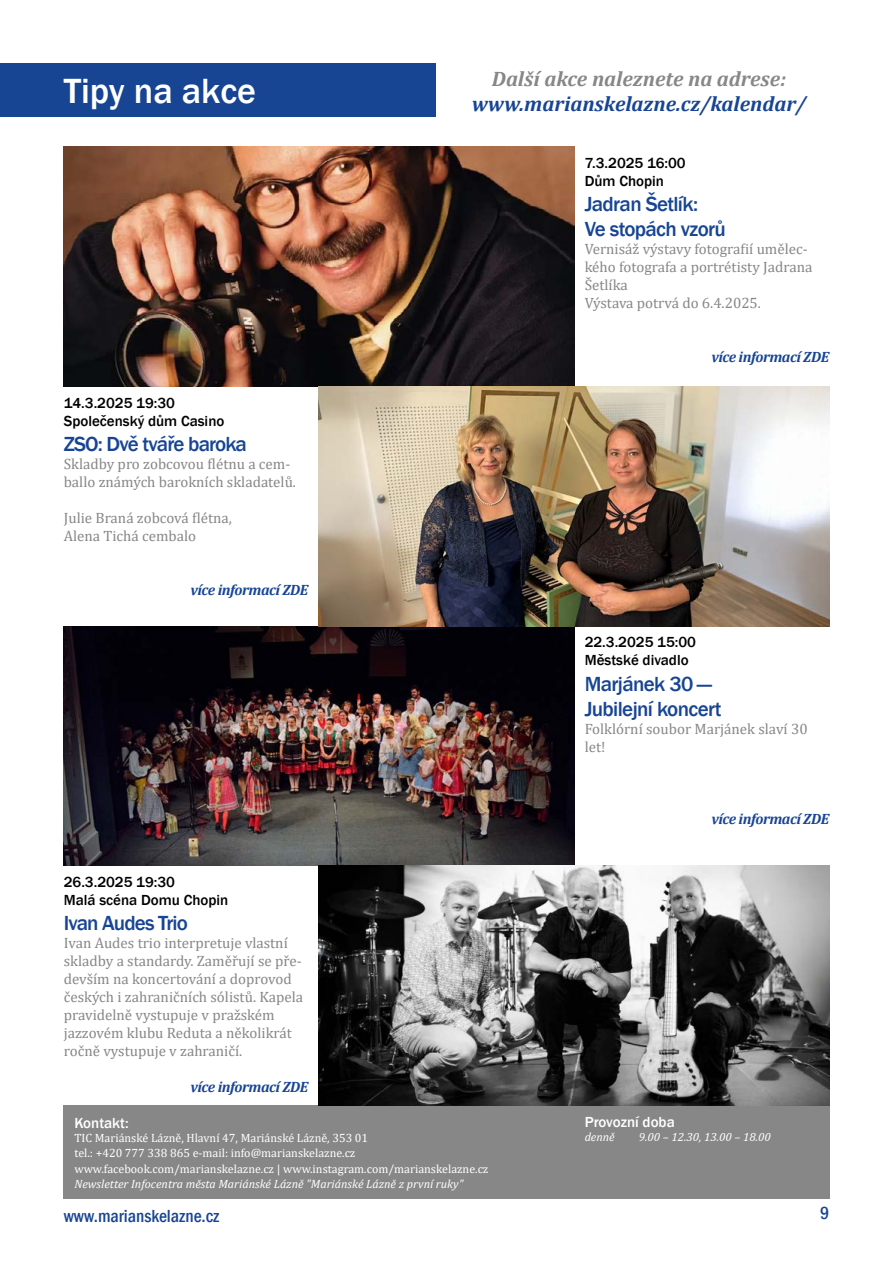
<style>
.page{position:relative;width:893px;height:1263px;background:#fff}
.page>*{position:absolute;margin:0;border:0;box-sizing:border-box;transform-origin:0 0}
.t1{font:500 36px "Franklin Gothic";color:#fff}
.t2{font:500 21px/25.2px "Franklin Gothic";letter-spacing:-.03em;color:#174594}
.t3{font:italic 700 21px "Cambria";color:#174594}
.t4{font:italic 700 21px "Cambria";color:#878787}
.t5{font:500 condensed 18px "Franklin Gothic";color:#174594}
.t6{font:15px/18px "Cambria";color:#878787}
.t7{font:500 15px/18px "Franklin Gothic";color:#000}
.t8{font:italic 700 15px "Cambria";letter-spacing:-.03em;color:#174594}
.t9{font:500 15px "Franklin Gothic";color:#fff}
.t10{font:12px/14.4px "Cambria";color:#fff}
.t11{font:italic 12px "Cambria";color:#fff}
</style>
<div class="page">
<div style="left:0;top:64px;width:436px;height:53px;background:#174594"></div>
<div style="left:574px;top:1106px;width:255px;height:93px;background:#878787"></div>
<div style="left:64px;top:1106px;width:510px;height:93px;background:#878787"></div>
<img style="left:64px;top:626px;width:510px;height:240px">
<img style="left:319px;top:866px;width:510px;height:240px">
<img style="left:64px;top:147px;width:510px;height:239px">
<img style="left:319px;top:386px;width:510px;height:240px">
<h1 class="t1" style="left:64px;top:69px;width:194px">Tipy na akce</h1>
<p class="t7" style="left:64px;top:394px;width:162px">14.3.2025 19:30<br>Společenský dům Casino</p>
<h2 class="t2" style="left:64px;top:431px;width:185px">ZSO: Dvě tváře baroka</h2>
<p class="t6" style="left:64px;top:455px;width:234px">Skladby pro zobcovou flétnu a cem&shy;ballo známých barokních skladatelů.</p>
<p class="t6" style="left:64px;top:509px;width:170px">Julie Braná zobcová flétna,<br>Alena Tichá cembalo</p>
<p class="t8" style="left:190px;top:579px;width:119px">více informací ZDE</p>
<p class="t7" style="left:64px;top:873px;width:166px">26.3.2025 19:30<br>Malá scéna Domu Chopin</p>
<h2 class="t2" style="left:64px;top:911px;width:126px">Ivan Audes Trio</h2>
<p class="t6" style="left:64px;top:934px;width:241px">Ivan Audes trio interpretuje vlastní skladby a standardy. Zaměřují se pře&shy;devším na koncertování a doprovod českých i zahraničních sólistů. Kapela pravidelně vystupuje v pražském jazzovém klubu Reduta a několikrát ročně vystupuje v zahraničí.</p>
<p class="t8" style="left:190px;top:1076px;width:119px">více informací ZDE</p>
<h2 class="t4" style="left:492px;top:64px;width:296px">Další akce naleznete na adrese:</h2>
<h2 class="t3" style="left:472px;top:89px;width:336px">www.marianskelazne.cz/kalendar/</h2>
<p class="t7" style="left:585px;top:154px;width:103px">7.3.2025 16:00<br>Dům Chopin</p>
<h2 class="t2" style="left:585px;top:192px;width:143px">Jadran Šetlík:<br>Ve stopách vzorů</h2>
<p class="t6" style="left:585px;top:240px;width:229px">Vernisáž výstavy fotografií umělec&shy;kého fotografa a portrétisty Jadrana<br>Šetlíka<br>Výstava potrvá do 6.4.2025.</p>
<p class="t8" style="left:711px;top:347px;width:119px">více informací ZDE</p>
<p class="t7" style="left:585px;top:633px;width:113px">22.3.2025 15:00<br>Městské divadlo</p>
<h2 class="t2" style="left:585px;top:671px;width:138px">Marjánek 30 —<br>Jubilejní koncert</h2>
<p class="t6" style="left:585px;top:719px;width:224px">Folklórní soubor Marjánek slaví 30 let!</p>
<p class="t8" style="left:711px;top:808px;width:119px">více informací ZDE</p>
<p class="t9" style="left:74px;top:1113px;width:56px">Kontakt:</p>
<p class="t10" style="left:74px;top:1131px;width:295px">TIC Mariánské Lázně, Hlavní 47, Mariánské Lázně, 353 01 tel.: +420 777 338 865 e-mail: info@marianskelazne.cz</p>
<p class="t10" style="left:74px;top:1162px;width:415px">www.facebook.com/marianskelazne.cz | www.instagram.com/marianskelazne.cz</p>
<p class="t11" style="left:74px;top:1175px;width:390px">Newsletter Infocentra města Mariánské Lázně "Mariánské Lázně z první ruky"</p>
<p class="t5" style="left:64px;top:1204px;width:157px">www.marianskelazne.cz</p>
<p class="t9" style="left:585px;top:1112px;width:92px">Provozní doba</p>
<p class="t11" style="left:585px;top:1128px;width:32px">denně</p>
<p class="t11" style="left:639px;top:1128px;width:134px">9.00 – 12.30, 13.00 – 18.00</p>
<p class="t5" style="left:820px;top:1201px;width:11px">9</p>
</div>
